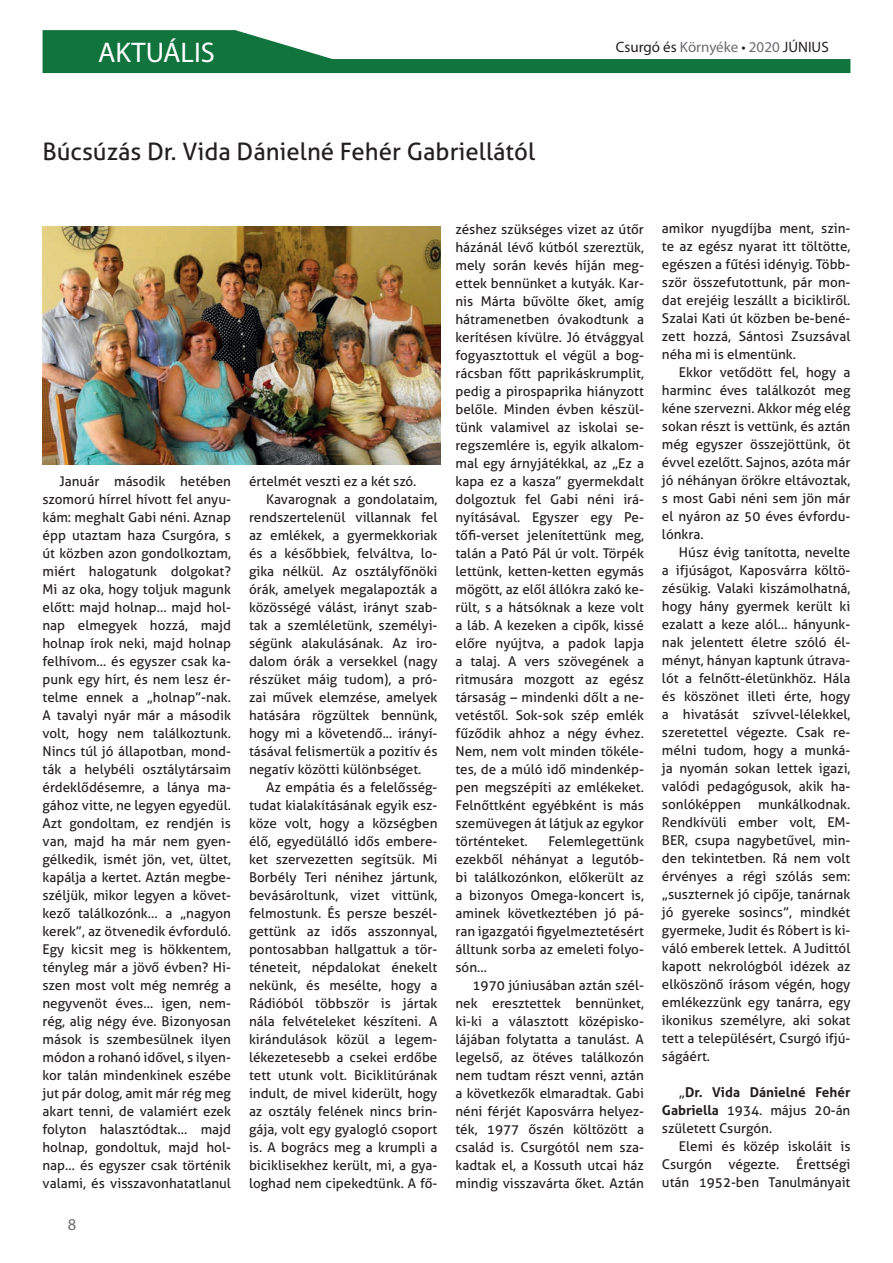
<style>
.page{position:relative;width:893px;height:1263px;background:#fff}
.page>*{position:absolute;margin:0;border:0;box-sizing:border-box;transform-origin:0 0}
.t1{font:28.5px "Myriad Pro";color:#fff}
.t2{font:24px "Aller";color:#231f20}
.t3{font:16.5px "Myriad Pro";color:#6c6d70}
.t4{font:15px "Myriad Pro";color:#231f20}
.t5{font:13.5px/18px "Aller";color:#231f20;text-align:justify}
.s1{color:#6c6d70}
.s2{font-weight:700}
</style>
<div class="page">
<svg style="left:43px;top:30px;width:807px;height:43px"></svg>
<img style="left:43px;top:226px;width:397px;height:239px">
<h1 class="t1" style="left:98px;top:35px;width:118px">AKTUÁLIS</h1>
<h2 class="t2" style="left:43px;top:137px;width:494px">Búcsúzás Dr. Vida Dánielné Fehér Gabriellától</h2>
<p class="t4" style="left:616px;top:38px;width:214px">Csurgó és <span class="s1">Környéke</span> • <span class="s1">2020</span> JÚNIUS</p>
<p class="t5" style="left:43px;top:472px;width:190px;text-indent:17px">Január második hetében szomorú hírrel hívott fel anyu&shy;kám: meghalt Gabi néni. Aznap épp utaztam haza Csurgóra, s út közben azon gondolkoztam, miért halogatunk dolgokat?<br>Mi az oka, hogy toljuk magunk előtt: majd holnap… majd hol&shy;nap elmegyek hozzá, majd holnap írok neki, majd holnap felhívom… és egyszer csak ka&shy;punk egy hírt, és nem lesz ér&shy;telme ennek a „holnap”-nak.<br>A tavalyi nyár már a második volt, hogy nem találkoztunk.<br>Nincs túl jó állapotban, mond&shy;ták a helybéli osztálytársaim érdeklődésemre, a lánya ma&shy;gához vitte, ne legyen egyedül.<br>Azt gondoltam, ez rendjén is van, majd ha már nem gyen&shy;gélkedik, ismét jön, vet, ültet, kapálja a kertet. Aztán megbe&shy;széljük, mikor legyen a követ&shy;kező találkozónk… a „nagyon kerek”, az ötvenedik évforduló.<br>Egy kicsit meg is hökkentem, tényleg már a jövő évben? Hi&shy;szen most volt még nemrég a negyvenöt éves… igen, nem&shy;rég, alig négy éve. Bizonyosan mások is szembesülnek ilyen módon a rohanó idővel, s ilyen&shy;kor talán mindenkinek eszébe jut pár dolog, amit már rég meg akart tenni, de valamiért ezek folyton halasztódtak… majd holnap, gondoltuk, majd hol&shy;nap… és egyszer csak történik valami, és visszavonhatatlanul</p>
<p class="t5" style="left:249px;top:472px;width:169px">értelmét veszti ez a két szó.</p>
<p class="t5" style="left:266px;top:490px;width:173px">Kavarognak a gondolataim,</p>
<p class="t5" style="left:249px;top:508px;width:190px">rendszertelenül villannak fel</p>
<p class="t5" style="left:249px;top:526px;width:190px">az emlékek, a gyermekkoriak</p>
<p class="t5" style="left:249px;top:544px;width:190px">és a későbbiek, felváltva, lo-</p>
<p class="t5" style="left:249px;top:562px;width:190px">gika nélkül. Az osztályfőnöki</p>
<p class="t5" style="left:249px;top:580px;width:190px">órák, amelyek megalapozták a</p>
<p class="t5" style="left:249px;top:598px;width:190px">közösségé válást, irányt szab-</p>
<p class="t5" style="left:249px;top:616px;width:190px">tak a szemléletünk, személyi-</p>
<p class="t5" style="left:249px;top:634px;width:190px">ségünk alakulásának. Az iro-</p>
<p class="t5" style="left:249px;top:652px;width:190px">dalom órák a versekkel (nagy</p>
<p class="t5" style="left:249px;top:670px;width:190px">részüket máig tudom), a pró-</p>
<p class="t5" style="left:249px;top:688px;width:190px">zai művek elemzése, amelyek</p>
<p class="t5" style="left:249px;top:706px;width:190px">hatására rögzültek bennünk,</p>
<p class="t5" style="left:249px;top:724px;width:190px">hogy mi a követendő... irányí-</p>
<p class="t5" style="left:249px;top:742px;width:190px">tásával felismertük a pozitív és</p>
<p class="t5" style="left:249px;top:760px;width:174px">negatív közötti különbséget.</p>
<p class="t5" style="left:266px;top:778px;width:173px">Az empátia és a felelősség-</p>
<p class="t5" style="left:249px;top:796px;width:190px">tudat kialakításának egyik esz-</p>
<p class="t5" style="left:249px;top:814px;width:190px">köze volt, hogy a községben</p>
<p class="t5" style="left:249px;top:832px;width:190px">élő, egyedülálló idős embere-</p>
<p class="t5" style="left:249px;top:850px;width:190px">ket szervezetten segítsük. Mi</p>
<p class="t5" style="left:249px;top:868px;width:190px">Borbély Teri nénihez jártunk,</p>
<p class="t5" style="left:249px;top:886px;width:190px">bevásároltunk, vizet vittünk,</p>
<p class="t5" style="left:249px;top:904px;width:190px">felmostunk. És persze beszél-</p>
<p class="t5" style="left:249px;top:922px;width:190px">gettünk az idős asszonnyal,</p>
<p class="t5" style="left:249px;top:940px;width:190px">pontosabban hallgattuk a tör-</p>
<p class="t5" style="left:249px;top:958px;width:190px">téneteit, népdalokat énekelt</p>
<p class="t5" style="left:249px;top:976px;width:190px">nekünk, és mesélte, hogy a</p>
<p class="t5" style="left:249px;top:994px;width:190px">Rádióból többször is jártak</p>
<p class="t5" style="left:249px;top:1012px;width:190px">nála felvételeket készíteni. A</p>
<p class="t5" style="left:249px;top:1030px;width:190px">kirándulások közül a legem-</p>
<p class="t5" style="left:249px;top:1048px;width:190px">lékezetesebb a csekei erdőbe</p>
<p class="t5" style="left:249px;top:1066px;width:190px">tett utunk volt. Biciklitúrának</p>
<p class="t5" style="left:249px;top:1084px;width:190px">indult, de mivel kiderült, hogy</p>
<p class="t5" style="left:249px;top:1102px;width:190px">az osztály felének nincs brin-</p>
<p class="t5" style="left:249px;top:1120px;width:190px">gája, volt egy gyalogló csoport</p>
<p class="t5" style="left:249px;top:1138px;width:190px">is. A bogrács meg a krumpli a</p>
<p class="t5" style="left:249px;top:1156px;width:190px">biciklisekhez került, mi, a gya-</p>
<p class="t5" style="left:249px;top:1174px;width:190px">loghad nem cipekedtünk. A fő-</p>
<p class="t3" style="left:68px;top:1214px;width:10px">8</p>
<p class="t5" style="left:455px;top:220px;width:190px">zéshez szükséges vizet az útőr házánál lévő kútból szereztük, mely során kevés híján meg&shy;ettek bennünket a kutyák. Kar&shy;nis Márta bűvölte őket, amíg hátramenetben óvakodtunk a kerítésen kívülre. Jó étvággyal fogyasztottuk el végül a bog&shy;rácsban főtt paprikáskrumplit, pedig a pirospaprika hiányzott belőle. Minden évben készül&shy;tünk valamivel az iskolai se&shy;regszemlére is, egyik alkalom&shy;mal egy árnyjátékkal, az „Ez a kapa ez a kasza” gyermekdalt dolgoztuk fel Gabi néni irá&shy;nyításával. Egyszer egy Pe&shy;tőfi-verset jelenítettünk meg, talán a Pató Pál úr volt. Törpék lettünk, ketten-ketten egymás mögött, az elől állókra zakó ke&shy;rült, s a hátsóknak a keze volt a láb. A kezeken a cipők, kissé előre nyújtva, a padok lapja a talaj. A vers szövegének a ritmusára mozgott az egész társaság – mindenki dőlt a ne&shy;vetéstől. Sok-sok szép emlék fűződik ahhoz a négy évhez.<br>Nem, nem volt minden tökéle&shy;tes, de a múló idő mindenkép&shy;pen megszépíti az emlékeket.<br>Felnőttként egyébként is más szemüvegen át látjuk az egykor történteket.</p>
<p class="t5" style="left:455px;top:832px;width:190px;text-indent:93px">Felemlegettünk ezekből néhányat a legutób&shy;bi találkozónkon, előkerült az a bizonyos Omega-koncert is, aminek következtében jó pá&shy;ran igazgatói figyelmeztetésért álltunk sorba az emeleti folyo&shy;són…</p>
<p class="t5" style="left:455px;top:976px;width:190px;text-indent:17px">1970 júniusában aztán szél&shy;nek eresztettek bennünket, ki-ki a választott középisko&shy;lájában folytatta a tanulást. A legelső, az ötéves találkozón nem tudtam részt venni, aztán a következők elmaradtak. Gabi néni férjét Kaposvárra helyez&shy;ték, 1977 őszén költözött a család is. Csurgótól nem sza&shy;kadtak el, a Kossuth utcai ház mindig visszavárta őket. Aztán</p>
<p class="t5" style="left:662px;top:220px;width:190px">amikor nyugdíjba ment, szin&shy;te az egész nyarat itt töltötte, egészen a fűtési idényig. Több&shy;ször összefutottunk, pár mon&shy;dat erejéig leszállt a bicikliről.<br>Szalai Kati út közben be-bené&shy;zett hozzá, Sántosi Zsuzsával néha mi is elmentünk.</p>
<p class="t5" style="left:662px;top:364px;width:190px;text-indent:17px">Ekkor vetődött fel, hogy a harminc éves találkozót meg kéne szervezni. Akkor még elég sokan részt is vettünk, és aztán még egyszer összejöttünk, öt évvel ezelőtt. Sajnos, azóta már jó néhányan örökre eltávoztak, s most Gabi néni sem jön már el nyáron az 50 éves évfordu&shy;lónkra.</p>
<p class="t5" style="left:662px;top:544px;width:190px;text-indent:17px">Húsz évig tanította, nevelte a ifjúságot, Kaposvárra költö&shy;zésükig. Valaki kiszámolhatná, hogy hány gyermek került ki ezalatt a keze alól… hányunk&shy;nak jelentett életre szóló él&shy;ményt, hányan kaptunk útrava&shy;lót a felnőtt-életünkhöz. Hála és köszönet illeti érte, hogy a hivatását szívvel-lélekkel, szeretettel végezte. Csak re&shy;mélni tudom, hogy a munká&shy;ja nyomán sokan lettek igazi, valódi pedagógusok, akik ha&shy;sonlóképpen</p>
<p class="t5" style="left:662px;top:795px;width:190px;text-indent:96px">munkálkodnak.<br>Rendkívüli ember volt, EM-BER, csupa nagybetűvel, min&shy;den tekintetben. Rá nem volt érvényes a régi szólás sem: „suszternek jó cipője, tanárnak jó gyereke sosincs”, mindkét gyermeke, Judit és Róbert is ki&shy;váló emberek lettek. A Judittól kapott nekrológból idézek az elköszönő írásom végén, hogy emlékezzünk egy tanárra, egy ikonikus személyre, aki sokat tett a településért, Csurgó ifjú&shy;ságáért.</p>
<p class="t5" style="left:662px;top:1083px;width:190px;text-indent:17px">„<span class="s2">Dr. Vida Dánielné Fehér Gabriella</span> 1934. május 20-án született Csurgón.</p>
<p class="t5" style="left:662px;top:1137px;width:190px;text-indent:17px">Elemi és közép iskoláit is Csurgón végezte. Érettségi után 1952-ben Tanulmányait</p>
</div>
